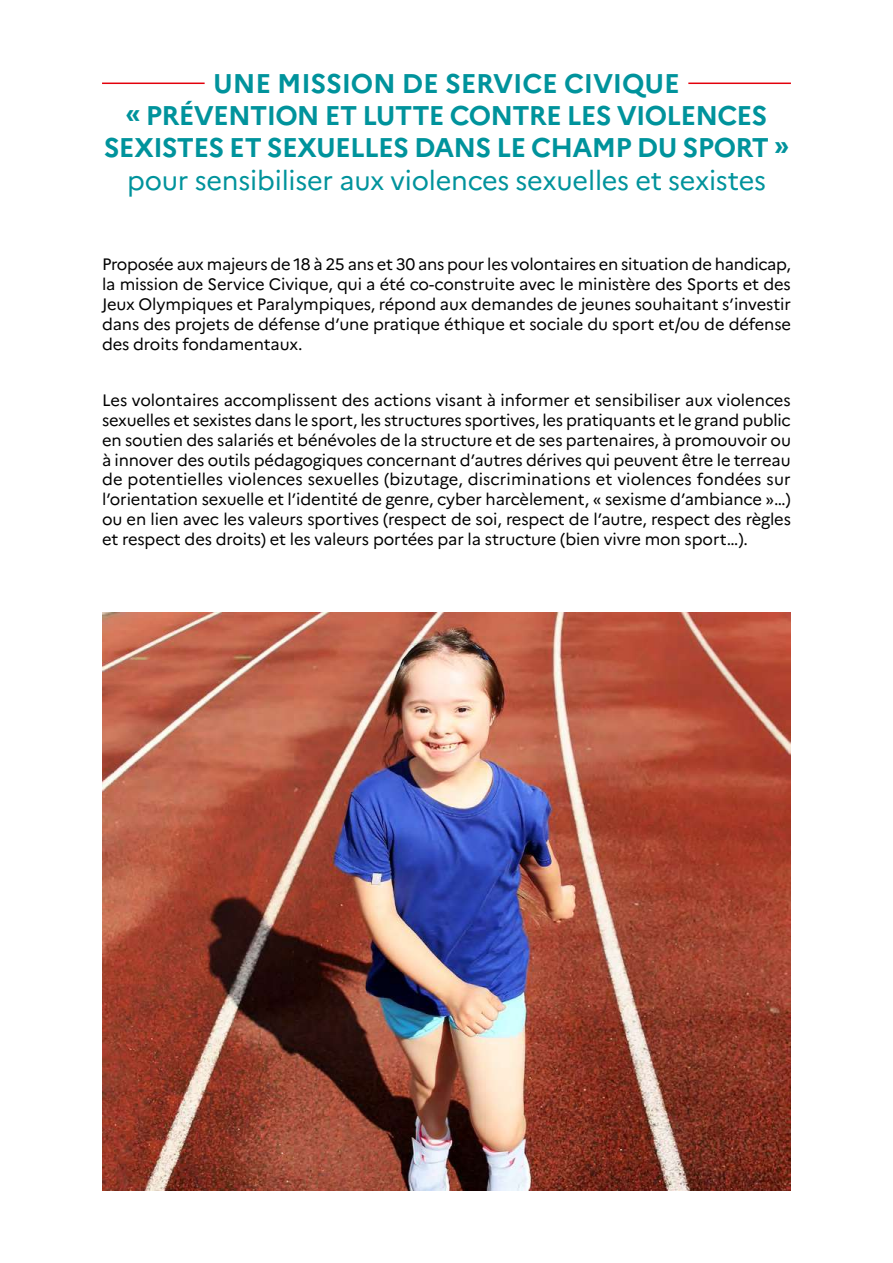
<style>
.page{position:relative;width:893px;height:1263px;background:#fff}
.page>*{position:absolute;margin:0;border:0;box-sizing:border-box;transform-origin:0 0}
.t1{font:700 27px/32.4px "Marianne";letter-spacing:-.03em;color:#00939c;text-align:center}
.t2{font:27px "Marianne";letter-spacing:-.01em;color:#00939c}
.t3{font:16.5px/19.8px "Marianne";letter-spacing:-.01em;color:#000;text-align:justify}
</style>
<div class="page">
<hr style="left:102px;top:83px;width:689px;height:1px;background:#e3000b">
<div style="left:205px;top:76px;width:483px;height:16px;background:#fff"></div>
<img style="left:102px;top:612px;width:689px;height:579px">
<h1 class="t1" style="left:104px;top:67px;width:687px">UNE MISSION DE SERVICE CIVIQUE<br>« PRÉVENTION ET LUTTE CONTRE LES VIOLENCES<br>SEXISTES ET SEXUELLES DANS LE CHAMP DU SPORT »</h1>
<h1 class="t2" style="left:127px;top:164px;width:640px">pour sensibiliser aux violences sexuelles et sexistes</h1>
<p class="t3" style="left:102px;top:255px;width:690px">Proposée aux majeurs de 18 à 25 ans et 30 ans pour les volontaires en situation de handicap, la mission de Service Civique, qui a été co-construite avec le ministère des Sports et des Jeux Olympiques et Paralympiques, répond aux demandes de jeunes souhaitant s’investir dans des projets de défense d’une pratique éthique et sociale du sport et/ou de défense des droits fondamentaux.</p>
<p class="t3" style="left:102px;top:390px;width:690px">Les volontaires accomplissent des actions visant à informer et sensibiliser aux violences sexuelles et sexistes dans le sport, les structures sportives, les pratiquants et le grand public en soutien des salariés et bénévoles de la structure et de ses partenaires, à promouvoir ou à innover des outils pédagogiques concernant d’autres dérives qui peuvent être le terreau de potentielles violences sexuelles (bizutage, discriminations et violences fondées sur l’orientation sexuelle et l’identité de genre, cyber harcèlement, « sexisme d’ambiance »…) ou en lien avec les valeurs sportives (respect de soi, respect de l’autre, respect des règles et respect des droits) et les valeurs portées par la structure (bien vivre mon sport…).</p>
</div>
